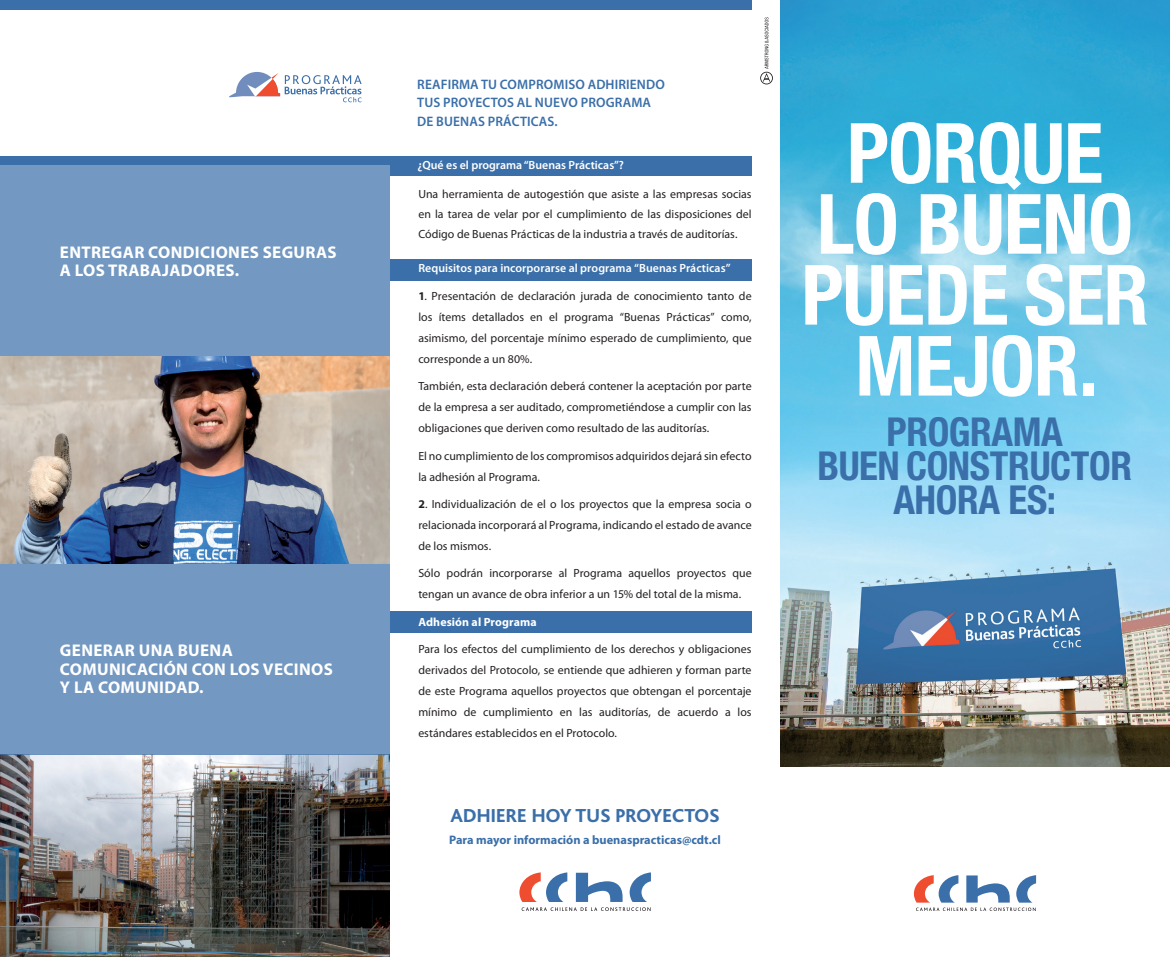
<style>
.page{position:relative;width:1170px;height:957px;background:#fff}
.page>*{position:absolute;margin:0;border:0;box-sizing:border-box;transform-origin:0 0}
.t1{font:700 condensed 83.25px/70.9px "Helvetica Neue LT Std";letter-spacing:-.01em;color:#fff;text-align:center}
.t2{font:700 condensed 39.88px/34px "Helvetica Neue LT Std";letter-spacing:-.01em;color:#3a6fa9;text-align:center}
.t3{font:800 19.62px "Bliss";letter-spacing:.01em;color:#3a6fa9}
.t4{font:700 17px/18.4px "Myriad Pro";letter-spacing:.02em;color:#fff}
.t5{font:600 13.75px/18.8px "Myriad Pro";letter-spacing:.01em;color:#3a6fa9}
.t6{font:700 12.38px "Myriad Pro";color:#3a6fa9}
.t7{font:11.88px/21px "Myriad Pro";color:#231f20;text-align:justify}
.t8{font:600 11.88px "Myriad Pro";color:#fff}
.t9{font:700 11.88px "Myriad Pro";letter-spacing:.01em;color:#fff}
.s1{font-weight:700}
</style>
<div class="page">
<img style="left:780px;top:0;width:389px;height:766px">
<div style="left:390px;top:259px;width:361px;height:21px;background:#3a6fa9"></div>
<div style="left:390px;top:156px;width:361px;height:19px;background:#3a6fa9"></div>
<div style="left:390px;top:611px;width:361px;height:21px;background:#3a6fa9"></div>
<svg style="left:519px;top:872px;width:132px;height:39px"></svg>
<svg style="left:913px;top:875px;width:122px;height:36px"></svg>
<img style="left:0;top:755px;width:390px;height:202px">
<div style="left:0;top:165px;width:390px;height:191px;background:#7398c1"></div>
<div style="left:0;top:563px;width:390px;height:192px;background:#7398c1"></div>
<div style="left:0;top:0;width:751px;height:9px;background:#3a6fa9"></div>
<div style="left:0;top:156px;width:390px;height:9px;background:#3a6fa9"></div>
<svg style="left:229px;top:72px;width:132px;height:30px"></svg>
<img style="left:0;top:356px;width:390px;height:207px">
<svg style="left:760px;top:17px;width:12px;height:67px"></svg>
<h3 class="t4" style="left:60px;top:243px;width:278px">ENTREGAR CONDICIONES SEGURAS<br>A LOS TRABAJADORES.</h3>
<h3 class="t4" style="left:60px;top:642px;width:274px">GENERAR UNA BUENA<br>COMUNICACIÓN CON LOS VECINOS<br>Y LA COMUNIDAD.</h3>
<p class="t5" style="left:417px;top:75px;width:249px">REAFIRMA TU COMPROMISO ADHIRIENDO<br>TUS PROYECTOS AL NUEVO PROGRAMA<br>DE BUENAS PRÁCTICAS.</p>
<p class="t8" style="left:417px;top:159px;width:208px">¿Qué es el programa “Buenas Prácticas”?</p>
<p class="t7" style="left:418px;top:184px;width:335px;line-height:20px">Una herramienta de autogestión que asiste a las empresas socias en la tarea de velar por el cumplimiento de las disposiciones del Código de Buenas Prácticas de la industria a través de auditorías.</p>
<p class="t8" style="left:418px;top:262px;width:314px">Requisitos para incorporarse al programa “Buenas Prácticas”</p>
<p class="t7" style="left:418px;top:285px;width:335px"><span class="s1">1</span>. Presentación de declaración jurada de conocimiento tanto de los ítems detallados en el programa “Buenas Prácticas” como, asimismo, del porcentaje mínimo esperado de cumplimiento, que corresponde a un 80%.</p>
<p class="t7" style="left:418px;top:375px;width:335px">También, esta declaración deberá contener la aceptación por parte de la empresa a ser auditado, comprometiéndose a cumplir con las obligaciones que deriven como resultado de las auditorías.</p>
<p class="t7" style="left:418px;top:445px;width:335px">El no cumplimiento de los compromisos adquiridos dejará sin efecto la adhesión al Programa.</p>
<p class="t7" style="left:418px;top:493px;width:335px"><span class="s1">2</span>. Individualización de el o los proyectos que la empresa socia o relacionada incorporará al Programa, indicando el estado de avance de los mismos.</p>
<p class="t7" style="left:418px;top:563px;width:335px">Sólo podrán incorporarse al Programa aquellos proyectos que tengan un avance de obra inferior a un 15% del total de la misma.</p>
<p class="t9" style="left:418px;top:615px;width:120px">Adhesión al Programa</p>
<p class="t7" style="left:418px;top:638px;width:335px">Para los efectos del cumplimiento de los derechos y obligaciones derivados del Protocolo, se entiende que adhieren y forman parte de este Programa aquellos proyectos que obtengan el porcentaje mínimo de cumplimiento en las auditorías, de acuerdo a los estándares establecidos en el Protocolo.</p>
<h3 class="t3" style="left:450px;top:806px;width:270px">ADHIERE HOY TUS PROYECTOS</h3>
<p class="t6" style="left:449px;top:832px;width:273px">Para mayor información a buenaspracticas@cdt.cl</p>
<h1 class="t1" style="left:801px;top:117px;width:349px">PORQUE<br>LO BUENO<br>PUEDE SER<br>MEJOR.</h1>
<h2 class="t2" style="left:817px;top:414px;width:316px">PROGRAMA<br>BUEN CONSTRUCTOR<br>AHORA ES:</h2>
</div>
